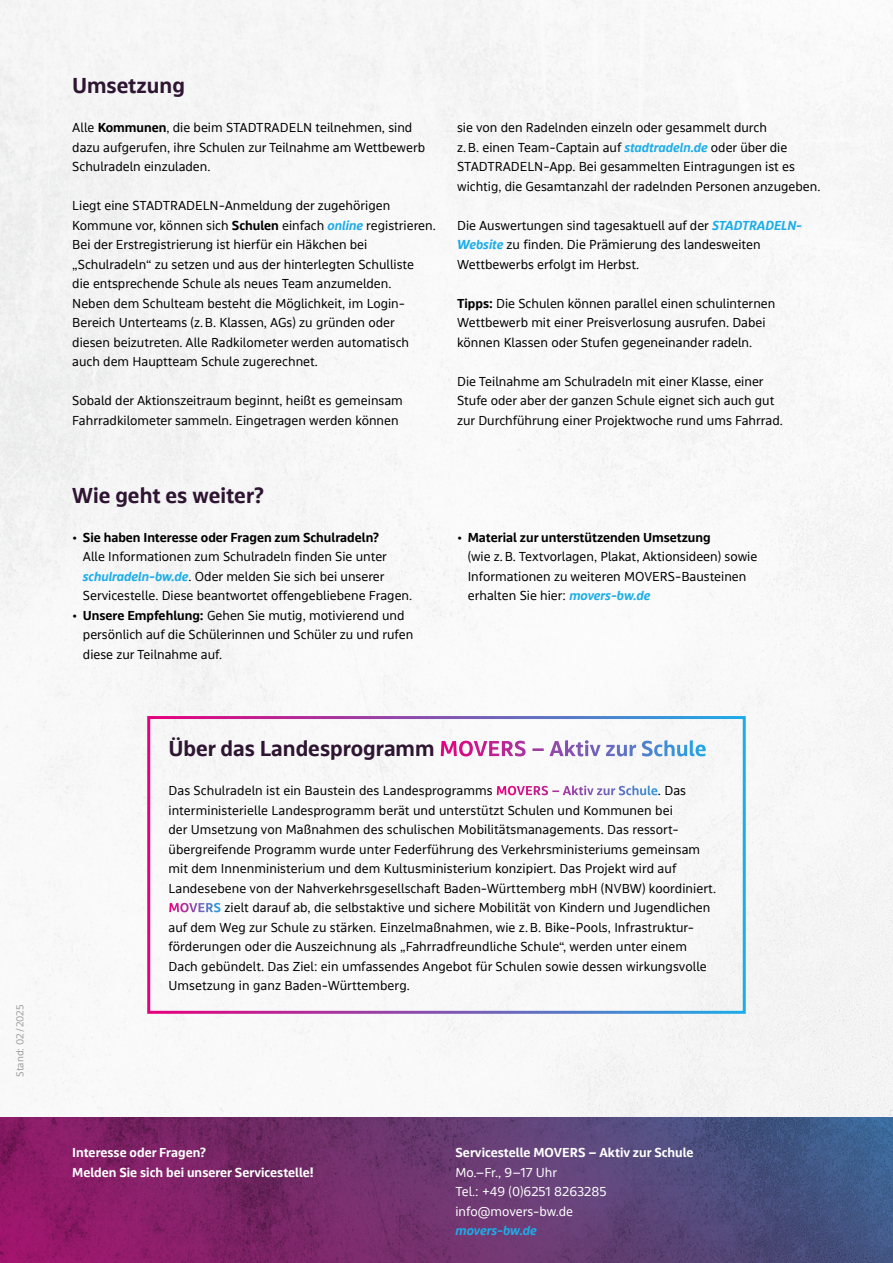
<style>
.page{position:relative;width:893px;height:1263px;background:#fff}
.page>*{position:absolute;margin:0;border:0;box-sizing:border-box;transform-origin:0 0}
.H2_-_Zwischenüberschrift{font:700 22.5px "bwegt Text";color:#2e1532}
.P_-_Fließtext{font:13.5px/19.5px "bwegt Text";color:#000}
.P_-_Fließtext-2{font:700 13.5px/19.5px "bwegt Text";color:#fff}
.P_-_Fließtext-3{font:13.5px "bwegt Text";color:#fff}
.P_-_Fließtext-4{font:italic 700 13.5px "bwegt Display";color:#1bade8}
.t1{font:10.5px "bwegt Text";color:#9d9d9c}
.s1{font-weight:700}
.s2{font-family:"bwegt Display";font-weight:700;font-style:italic;color:#1bade8}
.s3{color:#fff}
.s4{font-weight:700;color:#fff}
</style>
<div class="page">
<img style="left:0;top:0;width:893px;height:1118px">
<div style="left:147px;top:716px;width:599px;height:298px;border:3px solid #fff"></div>
<img style="left:0;top:1118px;width:893px;height:145px">
<p class="t1" style="left:14px;top:1077px;width:74px;rotate:-90deg">Stand: 02/2025</p>
<h2 class="H2_-_Zwischenüberschrift" style="left:72px;top:72px;width:114px">Umsetzung</h2>
<p class="P_-_Fließtext" style="left:72px;top:118px;width:354px">Alle <span class="s1">Kommunen</span>, die beim STADTRADELN teilnehmen, sind dazu aufgerufen, ihre Schulen zur Teilnahme am Wettbewerb<br>Schulradeln einzuladen.</p>
<p class="P_-_Fließtext" style="left:72px;top:196px;width:365px">Liegt eine STADTRADELN-Anmeldung der zugehörigen Kommune vor, können sich <span class="s1">Schulen</span> einfach <span class="s2">online</span> registrieren.<br>Bei der Erstregistrierung ist hierfür ein Häkchen bei „Schulradeln“ zu setzen und aus der hinterlegten Schulliste<br>die entsprechende Schule als neues Team anzumelden.<br>Neben dem Schulteam besteht die Möglichkeit, im Login-Bereich Unterteams (z.B. Klassen, AGs) zu gründen oder diesen beizutreten. Alle Radkilometer werden automatisch auch dem Hauptteam Schule zugerechnet.</p>
<p class="P_-_Fließtext" style="left:72px;top:391px;width:332px">Sobald der Aktionszeitraum beginnt, heißt es gemeinsam<br>Fahrradkilometer sammeln. Eingetragen werden können</p>
<p class="P_-_Fließtext" style="left:457px;top:118px;width:365px">sie von den Radelnden einzeln oder gesammelt durch<br>z.B. einen Team-Captain auf <span class="s2">stadtradeln.de</span> oder über die STADTRADELN-App. Bei gesammelten Eintragungen ist es wichtig, die Gesamtanzahl der radelnden Personen anzugeben.</p>
<p class="P_-_Fließtext" style="left:457px;top:216px;width:347px">Die Auswertungen sind tagesaktuell auf der <span class="s2">STADTRADELN-<br>Website</span> zu finden. Die Prämierung des landesweiten<br>Wettbewerbs erfolgt im Herbst.</p>
<p class="P_-_Fließtext" style="left:457px;top:294px;width:320px"><span class="s1">Tipps:</span> Die Schulen können parallel einen schulinternen<br>Wettbewerb mit einer Preisverlosung ausrufen. Dabei können Klassen oder Stufen gegeneinander radeln.</p>
<p class="P_-_Fließtext" style="left:457px;top:372px;width:327px">Die Teilnahme am Schulradeln mit einer Klasse, einer<br>Stufe oder aber der ganzen Schule eignet sich auch gut zur Durchführung einer Projektwoche rund ums Fahrrad.</p>
<h2 class="H2_-_Zwischenüberschrift" style="left:72px;top:482px;width:193px">Wie geht es weiter?</h2>
<p class="P_-_Fließtext" style="left:83px;top:528px;width:331px;text-indent:-11px">• <span class="s1">Sie haben Interesse oder Fragen zum Schulradeln?<br></span>Alle Informationen zum Schulradeln finden Sie unter <span class="s2">schulradeln-bw.de</span>. Oder melden Sie sich bei unserer Servicestelle. Diese beantwortet offengebliebene Fragen.</p>
<p class="P_-_Fließtext" style="left:83px;top:606px;width:332px;text-indent:-11px">• <span class="s1">Unsere Empfehlung:</span> Gehen Sie mutig, motivierend und persönlich auf die Schülerinnen und Schüler zu und rufen diese zur Teilnahme auf.</p>
<p class="P_-_Fließtext" style="left:468px;top:528px;width:291px;text-indent:-11px">• <span class="s1">Material zur unterstützenden Umsetzung<br></span>(wie z.B. Textvorlagen, Plakat, Aktionsideen) sowie Informationen zu weiteren MOVERS-Bausteinen erhalten Sie hier: <span class="s2">movers-bw.de</span></p>
<h2 class="H2_-_Zwischenüberschrift" style="left:168px;top:735px;width:539px">Über das Landesprogramm <span class="s3">MOVERS – Aktiv zur Schule</span></h2>
<p class="P_-_Fließtext" style="left:168px;top:781px;width:549px">Das Schulradeln ist ein Baustein des Landesprogramms <span class="s4">MOVERS – Aktiv zur Schule</span>. Das interministerielle Landesprogramm berät und unterstützt Schulen und Kommunen bei<br>der Umsetzung von Maßnahmen des schulischen Mobilitätsmanagements. Das ressort&shy;übergreifende Programm wurde unter Federführung des Verkehrsministeriums gemeinsam mit dem Innenministerium und dem Kultusministerium konzipiert. Das Projekt wird auf Landesebene von der Nahverkehrsgesellschaft Baden-Württemberg mbH (NVBW) koordiniert.<br><span class="s4">MOVERS</span> zielt darauf ab, die selbstaktive und sichere Mobilität von Kindern und Jugendlichen auf dem Weg zur Schule zu stärken. Einzelmaßnahmen, wie z.B. Bike-Pools, Infrastruktur&shy;förderungen oder die Auszeichnung als „Fahrradfreundliche Schule“, werden unter einem Dach gebündelt. Das Ziel: ein umfassendes Angebot für Schulen sowie dessen wirkungsvolle Umsetzung in ganz Baden-Württemberg.</p>
<p class="P_-_Fließtext-2" style="left:72px;top:1144px;width:243px">Interesse oder Fragen?<br>Melden Sie sich bei unserer Servicestelle!</p>
<p class="P_-_Fließtext-2" style="left:455px;top:1144px;width:240px">Servicestelle MOVERS – Aktiv zur Schule</p>
<p class="P_-_Fließtext-3" style="left:455px;top:1164px;width:103px">Mo.–Fr., 9–17 Uhr</p>
<p class="P_-_Fließtext-3" style="left:455px;top:1184px;width:153px">Tel.: +49 (0)6251 8263285</p>
<p class="P_-_Fließtext-3" style="left:455px;top:1203px;width:119px">info@movers-bw.de</p>
<p class="P_-_Fließtext-4" style="left:455px;top:1223px;width:83px">movers-bw.de</p>
</div>
